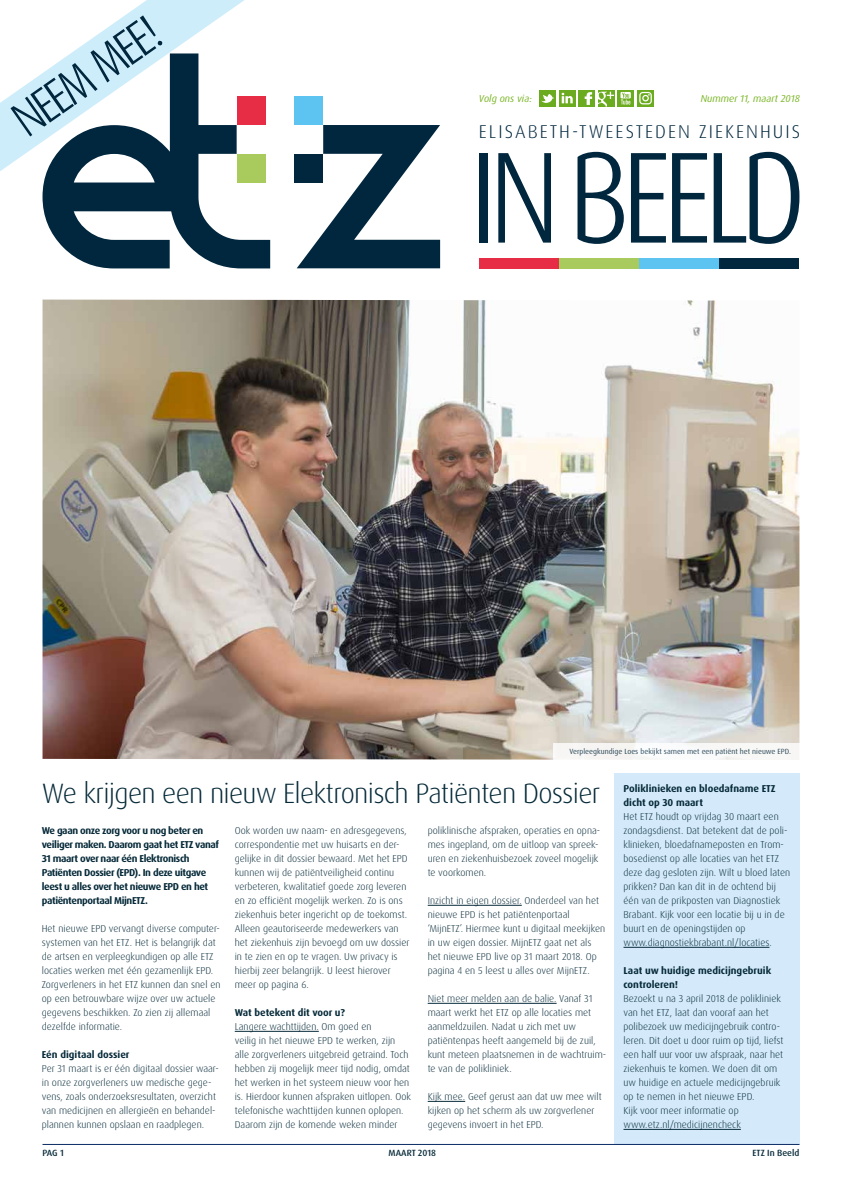
<style>
.page{position:relative;width:842px;height:1191px;background:#fff}
.page>*{position:absolute;margin:0;border:0;box-sizing:border-box;transform-origin:0 0}
.t1{font:300 130px "Dax Condensed";letter-spacing:-.07em;color:#00273e}
.t2{font:300 50px "Dax Condensed";color:#00273e}
.t3{font:300 28px "Dax OT";letter-spacing:-.025em;color:#062a39}
.t4{font:300 18.5px "Dax";letter-spacing:.11em;color:#00273e}
.t5{font:300 10px/14px "Dax OT";color:#062a39}
.t6{font:700 10px/14px "Dax OT";letter-spacing:-.04em;color:#062a39}
.t7{font:700 10px/14px "Dax OT";color:#062a39}
.t8{font:italic 10px "Dax OT";color:#7cb729}
.t9{font:700 10px "Dax OT";letter-spacing:-.005em;color:#062a39}
.t10{font:500 9px "Dax OT";color:#062a39}
.t11{font:7.5px "Dax OT";color:#00273e}
</style>
<div class="page">
<div style="left:614px;top:772px;width:185px;height:372px;background:#d4eafa"></div>
<hr style="left:235px;top:1031px;width:84px;height:1px;background:#062a39">
<hr style="left:428px;top:905px;width:94px;height:1px;background:#062a39">
<hr style="left:428px;top:1003px;width:129px;height:1px;background:#062a39">
<hr style="left:428px;top:1101px;width:37px;height:1px;background:#062a39">
<div style="left:294px;top:96px;width:29px;height:29px;background:#5dc3f0"></div>
<svg style="left:64px;top:248px;width:206px;height:20px;fill:#00273e"></svg>
<svg style="left:297px;top:125px;width:143px;height:143px"></svg>
<div style="left:294px;top:154px;width:29px;height:29px;background:#00273e"></div>
<img style="left:43px;top:299px;width:756px;height:461px">
<hr style="left:43px;top:1144px;width:756px;height:1px;background:#0c2c65">
<div style="left:559px;top:258px;width:80px;height:10px;background:#a9cb5e"></div>
<div style="left:479px;top:258px;width:80px;height:10px;background:#e72d45"></div>
<div style="left:639px;top:258px;width:80px;height:10px;background:#5dc3f0"></div>
<div style="left:719px;top:258px;width:80px;height:10px;background:#00273e"></div>
<div style="left:539px;top:90px;width:17px;height:17px;background:#6bab1f"></div>
<svg style="left:559px;top:90px;width:16px;height:17px"></svg>
<div style="left:578px;top:90px;width:17px;height:17px;background:#6bab1f"></div>
<svg style="left:585px;top:92px;width:7px;height:13px"></svg>
<div style="left:617px;top:90px;width:17px;height:17px;background:#6bab1f"></div>
<svg style="left:620px;top:92px;width:11px;height:13px"></svg>
<svg style="left:562px;top:93px;width:11px;height:10px"></svg>
<svg style="left:541px;top:94px;width:13px;height:9px"></svg>
<svg style="left:598px;top:90px;width:17px;height:17px"></svg>
<svg style="left:598px;top:92px;width:16px;height:15px"></svg>
<svg style="left:637px;top:90px;width:17px;height:17px"></svg>
<svg style="left:639px;top:92px;width:13px;height:12px"></svg>
<div style="left:553px;top:743px;width:246px;height:17px;background:#f8f8f6"></div>
<hr style="left:623px;top:947px;width:146px;height:1px;background:#062a39">
<hr style="left:623px;top:1129px;width:118px;height:1px;background:#062a39">
<svg style="left:0;top:0;width:316px;height:248px"></svg>
<h2 class="t2" style="left:2px;top:102px;width:171px;rotate:-35deg">NEEM MEE!</h2>
<p class="t8" style="left:479px;top:92px;width:54px">Volg ons via:</p>
<p class="t8" style="left:701px;top:92px;width:101px">Nummer 11, maart 2018</p>
<h3 class="t4" style="left:479px;top:121px;width:323px">ELISABETH-TWEESTEDEN ZIEKENHUIS</h3>
<h1 class="t1" style="left:469px;top:127px;width:339px">IN BEELD</h1>
<p class="t11" style="left:569px;top:746px;width:223px">Verpleegkundige Loes bekijkt samen met een patiënt het nieuwe EPD.</p>
<p class="t7" style="left:623px;top:782px;width:154px">Poliklinieken en bloedafname ETZ dicht op 30 maart</p>
<p class="t5" style="left:623px;top:810px;width:168px">Het ETZ houdt op vrijdag 30 maart een zondagsdienst. Dat betekent dat de poli&shy;klinieken, bloedafnameposten en Trom&shy;bosedienst op alle locaties van het ETZ deze dag gesloten zijn. Wilt u bloed laten prikken? Dan kan dit in de ochtend bij één van de prikposten van Diagnostiek Brabant. Kijk voor een locatie bij u in de buurt en de openingstijden op www.diagnostiekbrabant.nl/locaties.</p>
<p class="t7" style="left:623px;top:964px;width:149px">Laat uw huidige medicijngebruik controleren!</p>
<p class="t5" style="left:623px;top:992px;width:162px">Bezoekt u na 3 april 2018 de polikliniek van het ETZ, laat dan vooraf aan het polibezoek uw medicijngebruik contro&shy;leren. Dit doet u door ruim op tijd, liefst een half uur voor uw afspraak, naar het ziekenhuis te komen. We doen dit om uw huidige en actuele medicijngebruik op te nemen in het nieuwe EPD.<br>Kijk voor meer informatie op www.etz.nl/medicijnencheck</p>
<h3 class="t3" style="left:42px;top:776px;width:560px">We krijgen een nieuw Elektronisch Patiënten Dossier</h3>
<p class="t6" style="left:42px;top:824px;width:179px">We gaan onze zorg voor u nog beter en veiliger maken. Daarom gaat het ETZ vanaf 31 maart over naar één Elektronisch Patiënten Dossier (EPD). In deze uitgave leest u alles over het nieuwe EPD en het patiëntenportaal MijnETZ.</p>
<p class="t5" style="left:42px;top:922px;width:180px">Het nieuwe EPD vervangt diverse computer&shy;systemen van het ETZ. Het is belangrijk dat de artsen en verpleegkundigen op alle ETZ locaties werken met één gezamenlijk EPD.<br>Zorgverleners in het ETZ kunnen dan snel en op een betrouwbare wijze over uw actuele gegevens beschikken. Zo zien zij allemaal dezelfde informatie.</p>
<p class="t7" style="left:42px;top:1048px;width:89px">Eén digitaal dossier</p>
<p class="t5" style="left:42px;top:1062px;width:179px">Per 31 maart is er één digitaal dossier waar&shy;in onze zorgverleners uw medische gege&shy;vens, zoals onderzoeksresultaten, overzicht van medicijnen en allergieën en behandel&shy;plannen kunnen opslaan en raadplegen.</p>
<p class="t5" style="left:235px;top:824px;width:176px">Ook worden uw naam- en adresgegevens, correspondentie met uw huisarts en der&shy;gelijke in dit dossier bewaard. Met het EPD kunnen wij de patiëntveiligheid continu verbeteren, kwalitatief goede zorg leveren en zo efficiënt mogelijk werken. Zo is ons ziekenhuis beter ingericht op de toekomst.<br>Alleen geautoriseerde medewerkers van het ziekenhuis zijn bevoegd om uw dossier in te zien en op te vragen. Uw privacy is hierbij zeer belangrijk. U leest hierover meer op pagina 6.</p>
<p class="t9" style="left:235px;top:1006px;width:112px">Wat betekent dit voor u?</p>
<p class="t5" style="left:235px;top:1020px;width:178px">Langere wachttijden. Om goed en<br>veilig in het nieuwe EPD te werken, zijn alle zorgverleners uitgebreid getraind. Toch hebben zij mogelijk meer tijd nodig, omdat het werken in het systeem nieuw voor hen is. Hierdoor kunnen afspraken uitlopen. Ook telefonische wachttijden kunnen oplopen.<br>Daarom zijn de komende weken minder</p>
<p class="t5" style="left:428px;top:824px;width:174px">poliklinische afspraken, operaties en opna&shy;mes ingepland, om de uitloop van spreek&shy;uren en ziekenhuisbezoek zoveel mogelijk te voorkomen.</p>
<p class="t5" style="left:428px;top:894px;width:179px">Inzicht in eigen dossier. Onderdeel van het nieuwe EPD is het patiëntenportaal ‘MijnETZ’. Hiermee kunt u digitaal meekijken in uw eigen dossier. MijnETZ gaat net als het nieuwe EPD live op 31 maart 2018. Op pagina 4 en 5 leest u alles over MijnETZ.</p>
<p class="t5" style="left:428px;top:992px;width:180px">Niet meer melden aan de balie. Vanaf 31 maart werkt het ETZ op alle locaties met aanmeldzuilen. Nadat u zich met uw patiëntenpas heeft aangemeld bij de zuil, kunt meteen plaatsnemen in de wachtruim&shy;te van de polikliniek.</p>
<p class="t5" style="left:428px;top:1090px;width:175px">Kijk mee. Geef gerust aan dat uw mee wilt kijken op het scherm als uw zorgverlener gegevens invoert in het EPD.</p>
<p class="t10" style="left:43px;top:1146px;width:23px">PAG 1</p>
<p class="t10" style="left:389px;top:1146px;width:49px">MAART 2018</p>
<p class="t10" style="left:752px;top:1146px;width:48px">ETZ In Beeld</p>
</div>
